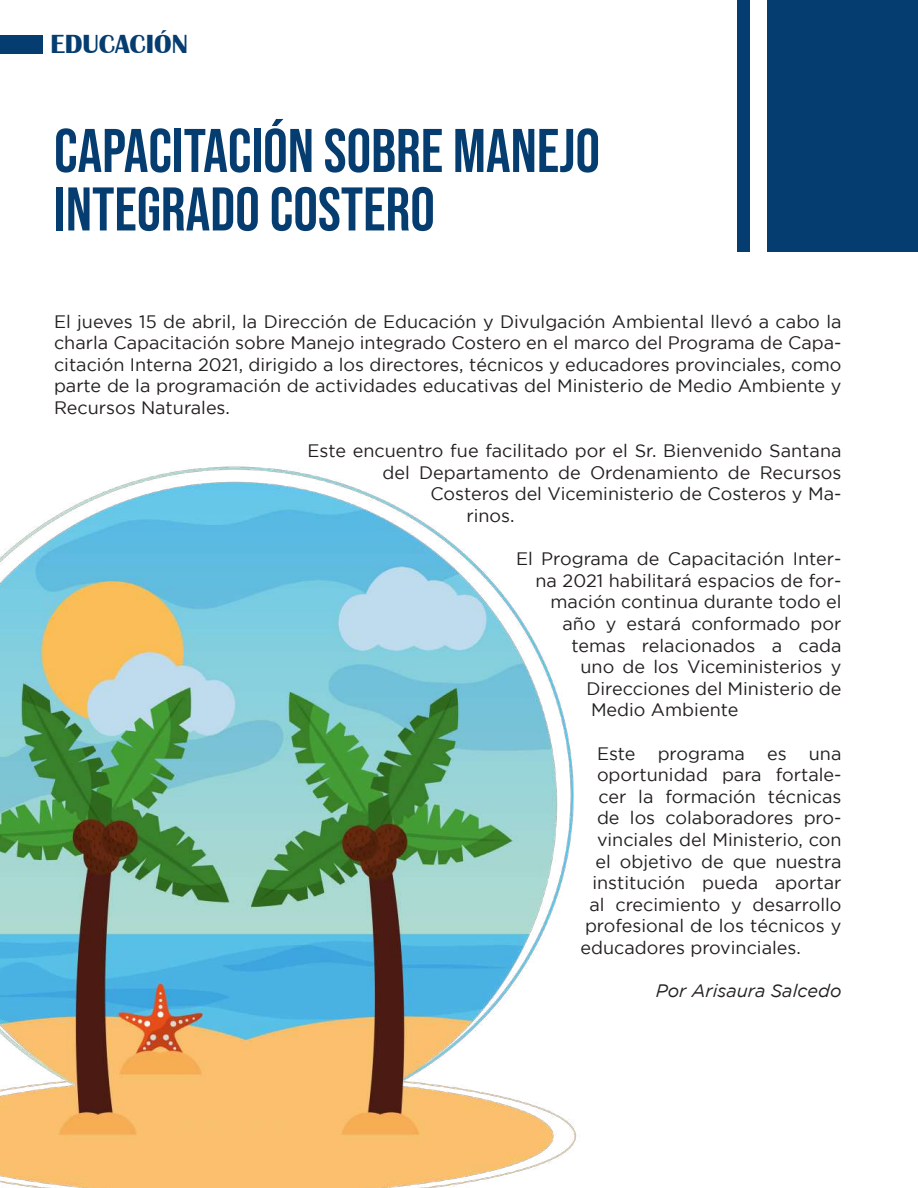
<style>
.page{position:relative;width:918px;height:1188px;background:#fff}
.page>*{position:absolute;margin:0;border:0;box-sizing:border-box;transform-origin:0 0}
.t1{font:61.5px/58.5px "Bebas Neue";color:#053d70}
.t2{font:700 27px "Britannic";color:#053d70}
.t3{font:18px/21.6px "Gotham";color:#231f20;text-align:justify}
.t4{font:italic 18px "Gotham";color:#231f20}
</style>
<div class="page">
<img style="left:0;top:466px;width:576px;height:722px">
<div style="left:767px;top:0;width:151px;height:252px;background:#053d70"></div>
<div style="left:737px;top:0;width:13px;height:252px;background:#053d70"></div>
<div style="left:0;top:36px;width:43px;height:18px;background:#053d70"></div>
<h2 class="t2" style="left:50px;top:29px;width:139px">EDUCACIÓN</h2>
<h1 class="t1" style="left:54px;top:121px;width:548px">CAPACITACIÓN SOBRE MANEJO<br>INTEGRADO COSTERO</h1>
<p class="t3" style="left:54px;top:310px;width:789px">El jueves 15 de abril, la Dirección de Educación y Divulgación Ambiental llevó a cabo la charla Capacitación sobre Manejo integrado Costero en el marco del Programa de Capa&shy;citación Interna 2021, dirigido a los directores, técnicos y educadores provinciales, como parte de la programación de actividades educativas del Ministerio de Medio Ambiente y Recursos Naturales.</p>
<p class="t3" style="left:308px;top:440px;width:536px">Este encuentro fue facilitado por el Sr. Bienvenido Santana</p>
<p class="t3" style="left:382px;top:461px;width:461px">del Departamento de Ordenamiento de Recursos</p>
<p class="t3" style="left:430px;top:483px;width:412px">Costeros del Viceministerio de Costeros y Ma-</p>
<p class="t3" style="left:466px;top:505px;width:50px">rinos.</p>
<p class="t3" style="left:516px;top:548px;width:327px">El Programa de Capacitación Inter-</p>
<p class="t3" style="left:536px;top:569px;width:307px">na 2021 habilitará espacios de for-</p>
<p class="t3" style="left:550px;top:591px;width:292px">mación continua durante todo el</p>
<p class="t3" style="left:562px;top:613px;width:280px">año y estará conformado por</p>
<p class="t3" style="left:572px;top:634px;width:271px">temas relacionados a cada</p>
<p class="t3" style="left:580px;top:656px;width:262px">uno de los Viceministerios y</p>
<p class="t3" style="left:586px;top:677px;width:257px">Direcciones del Ministerio de</p>
<p class="t3" style="left:591px;top:699px;width:149px">Medio Ambiente</p>
<p class="t3" style="left:597px;top:742px;width:246px">Este programa es una</p>
<p class="t3" style="left:597px;top:764px;width:246px">oportunidad para fortale-</p>
<p class="t3" style="left:598px;top:785px;width:245px">cer la formación técnicas</p>
<p class="t3" style="left:597px;top:807px;width:246px">de los colaboradores pro-</p>
<p class="t3" style="left:597px;top:829px;width:246px">vinciales del Ministerio, con</p>
<p class="t3" style="left:596px;top:850px;width:248px">el objetivo de que nuestra</p>
<p class="t3" style="left:592px;top:872px;width:250px">institución pueda aportar</p>
<p class="t3" style="left:590px;top:893px;width:253px">al crecimiento y desarrollo</p>
<p class="t3" style="left:585px;top:915px;width:258px">profesional de los técnicos y</p>
<p class="t3" style="left:580px;top:937px;width:222px">educadores provinciales.</p>
<p class="t4" style="left:656px;top:981px;width:187px">Por Arisaura Salcedo</p>
</div>
